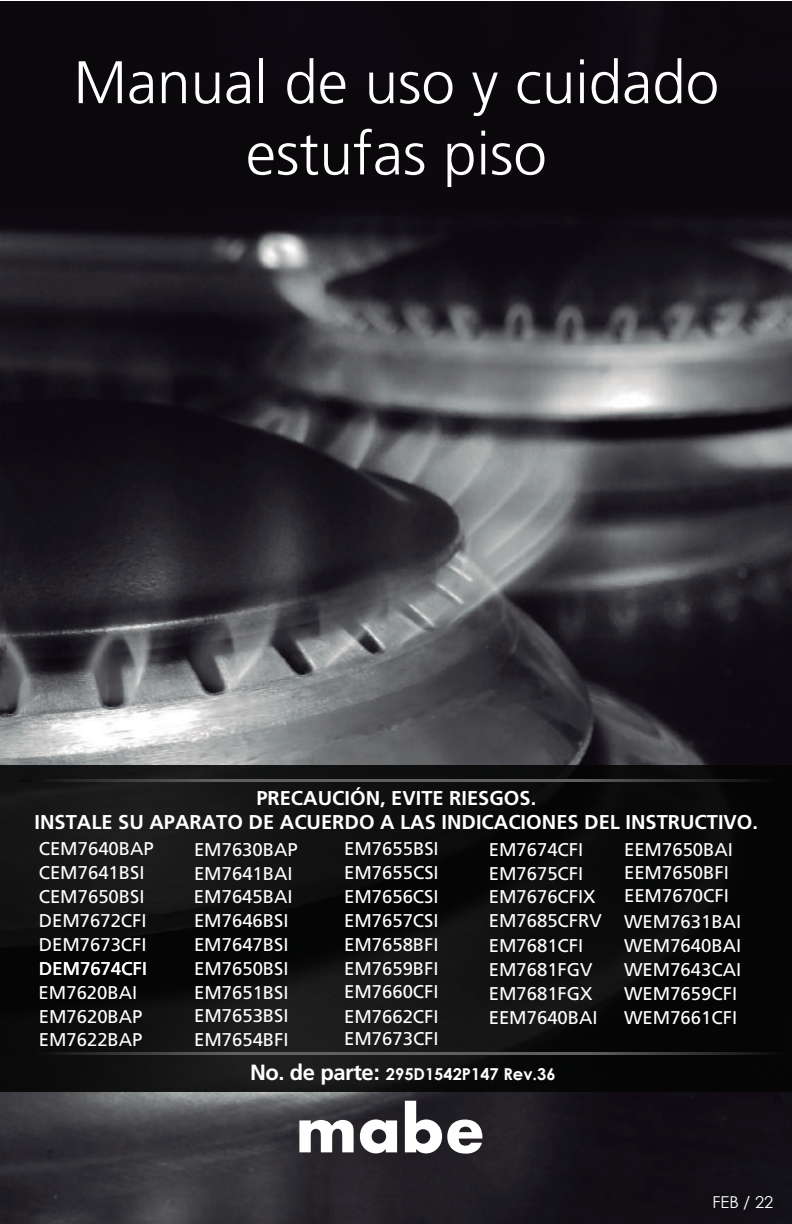
<style>
.page{position:relative;width:792px;height:1224px;background:#fff}
.page>*{position:absolute;margin:0;border:0;box-sizing:border-box;transform-origin:0 0}
.t1{font:300 60px/71.2px "Frutiger";color:#fff;text-align:center}
.t2{font:700 20px/24px "Frutiger";color:#fff;text-align:center}
.t3{font:18.4px/23.8px "Frutiger LT Std";color:#fff}
.t4{font:700 16.4px "Century Gothic";color:#fff}
.t5{font:16.4px "Century Gothic";color:#fff}
.s1{font-family:"Frutiger";font-size:22px}
</style>
<div class="page">
<img style="left:0;top:1px;width:792px;height:1223px">
<img style="left:1px;top:766px;width:791px;height:325px">
<img style="left:21px;top:779px;width:751px;height:2px">
<img style="left:32px;top:1052px;width:751px;height:2px">
<svg style="left:299px;top:1101px;width:183px;height:53px"></svg>
<h1 class="t1" style="left:74px;top:48px;width:647px">Manual de uso y cuidado estufas piso</h1>
<p class="t2" style="left:35px;top:786px;width:725px">PRECAUCIÓN, EVITE RIESGOS.<br>INSTALE SU APARATO DE ACUERDO A LAS INDICACIONES DEL INSTRUCTIVO.</p>
<p class="t3" style="left:39px;top:837px;width:117px">CEM7640BAP</p>
<p class="t3" style="left:39px;top:861px;width:107px">CEM7641BSI</p>
<p class="t3" style="left:39px;top:885px;width:107px">CEM7650BSI</p>
<p class="t3" style="left:39px;top:909px;width:109px">DEM7672CFI</p>
<p class="t3" style="left:39px;top:933px;width:109px">DEM7673CFI</p>
<p class="t3" style="left:39px;top:956px;width:109px">DEM7674CFI</p>
<p class="t3" style="left:194px;top:837px;width:105px">EM7630BAP<br>EM7641BAI</p>
<p class="t3" style="left:194px;top:909px;width:96px">EM7646BSI<br>EM7647BSI</p>
<p class="t3" style="left:194px;top:885px;width:100px">EM7645BAI</p>
<p class="t3" style="left:194px;top:957px;width:96px">EM7650BSI</p>
<p class="t3" style="left:344px;top:837px;width:96px;text-align:justify">EM7655BSI EM7655CSI EM7656CSI EM7657CSI EM7658BFI</p>
<p class="t3" style="left:344px;top:956px;width:96px">EM7659BFI</p>
<p class="t3" style="left:489px;top:838px;width:115px">EM7674CFI<br>EM7675CFI<br>EM7676CFIX<br>EM7685CFRV</p>
<p class="t3" style="left:489px;top:934px;width:96px">EM7681CFI</p>
<p class="t3" style="left:489px;top:958px;width:105px">EM7681FGV</p>
<p class="t3" style="left:624px;top:838px;width:110px;line-height:23.2px">EEM7650BAI<br>EEM7650BFI<br>EEM7670CFI</p>
<p class="t3" style="left:624px;top:910px;width:119px">WEM7631BAI</p>
<p class="t3" style="left:624px;top:934px;width:119px">WEM7640BAI<br>WEM7643CAI</p>
<p class="t3" style="left:39px;top:981px;width:100px">EM7620BAI</p>
<p class="t3" style="left:39px;top:1004px;width:105px">EM7620BAP</p>
<p class="t3" style="left:194px;top:981px;width:96px">EM7651BSI</p>
<p class="t3" style="left:194px;top:1004px;width:96px">EM7653BSI</p>
<p class="t3" style="left:344px;top:980px;width:96px">EM7660CFI<br>EM7662CFI</p>
<p class="t3" style="left:489px;top:982px;width:105px">EM7681FGX</p>
<p class="t3" style="left:489px;top:1006px;width:110px">EEM7640BAI</p>
<p class="t3" style="left:624px;top:982px;width:115px">WEM7659CFI<br>WEM7661CFI</p>
<p class="t3" style="left:39px;top:1028px;width:105px">EM7622BAP</p>
<p class="t3" style="left:194px;top:1027px;width:96px">EM7654BFI</p>
<p class="t3" style="left:344px;top:1027px;width:96px">EM7673CFI</p>
<p class="t4" style="left:250px;top:1062px;width:307px"><span class="s1">No. de parte:</span> 295D1542P147 Rev.36</p>
<p class="t5" style="left:713px;top:1191px;width:62px">FEB / 22</p>
</div>
